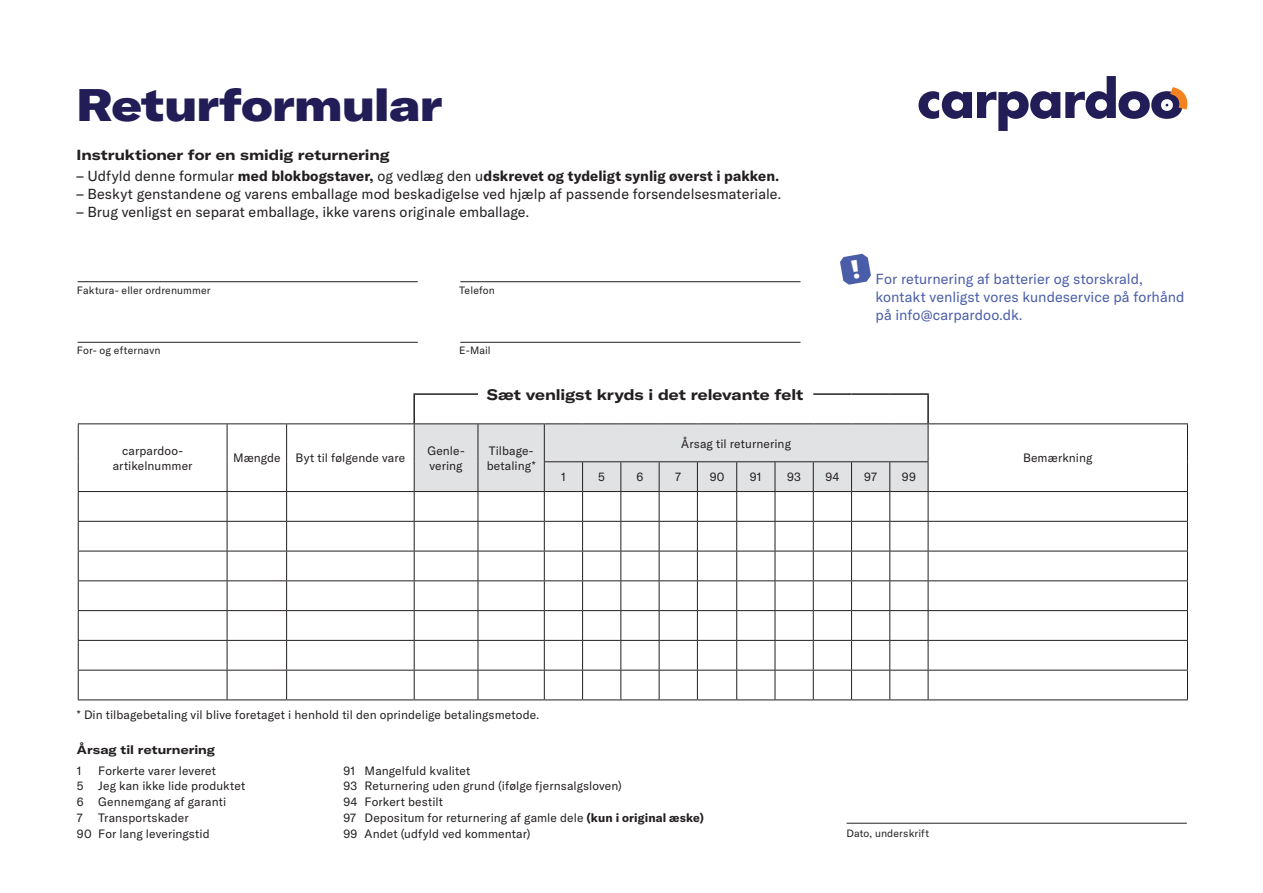
<style>
.page{position:relative;width:1263px;height:893px;background:#fff}
.page>*{position:absolute;margin:0;border:0;box-sizing:border-box;transform-origin:0 0}
.t1{font:45px "GT America Ext Bl";letter-spacing:-.01em;color:#231d57}
.t2{font:700 expanded 15px "GT America";letter-spacing:-.005em;color:#231f20}
.t3{font:14.4px "GT America";color:#231f20}
.t4{font:14.4px/18px "GT America";color:#4a5da9}
.t5{font:700 14.4px "GT America";letter-spacing:.005em;color:#231f20}
.t6{font:700 expanded 14.4px "GT America";color:#231f20}
.t7{font:12px/15.8px "GT America";letter-spacing:.01em;color:#231f20}
.t8{font:700 expanded 12px "GT America";letter-spacing:.005em;color:#231f20}
.t9{font:10.5px "GT America";letter-spacing:.015em;color:#231f20}
.s1{font-weight:400}
.s2{font-weight:700}
</style>
<div class="page">
<svg style="left:918px;top:76px;width:269px;height:55px"></svg>
<hr style="left:78px;top:424px;width:1px;height:38px;background:#231f20">
<hr style="left:227px;top:424px;width:1px;height:38px;background:#231f20">
<hr style="left:286px;top:424px;width:1px;height:38px;background:#231f20">
<hr style="left:414px;top:423px;width:64px;height:1px;background:#231f20">
<hr style="left:478px;top:423px;width:66px;height:1px;background:#231f20">
<hr style="left:544px;top:423px;width:39px;height:1px;background:#231f20">
<hr style="left:583px;top:423px;width:38px;height:1px;background:#231f20">
<hr style="left:621px;top:423px;width:38px;height:1px;background:#231f20">
<hr style="left:659px;top:423px;width:38px;height:1px;background:#231f20">
<hr style="left:697px;top:423px;width:40px;height:1px;background:#231f20">
<hr style="left:737px;top:423px;width:38px;height:1px;background:#231f20">
<hr style="left:775px;top:423px;width:38px;height:1px;background:#231f20">
<hr style="left:813px;top:423px;width:38px;height:1px;background:#231f20">
<hr style="left:851px;top:423px;width:39px;height:1px;background:#231f20">
<hr style="left:890px;top:423px;width:38px;height:1px;background:#231f20">
<hr style="left:1187px;top:424px;width:1px;height:38px;background:#231f20">
<hr style="left:78px;top:491px;width:149px;height:1px;background:#231f20">
<hr style="left:227px;top:491px;width:60px;height:1px;background:#231f20">
<hr style="left:287px;top:491px;width:127px;height:1px;background:#231f20">
<hr style="left:928px;top:491px;width:260px;height:1px;background:#231f20">
<hr style="left:78px;top:521px;width:149px;height:1px;background:#231f20">
<hr style="left:227px;top:521px;width:60px;height:1px;background:#231f20">
<hr style="left:287px;top:521px;width:127px;height:1px;background:#231f20">
<hr style="left:928px;top:521px;width:260px;height:1px;background:#231f20">
<hr style="left:78px;top:551px;width:149px;height:1px;background:#231f20">
<hr style="left:227px;top:551px;width:60px;height:1px;background:#231f20">
<hr style="left:287px;top:551px;width:127px;height:1px;background:#231f20">
<hr style="left:928px;top:551px;width:260px;height:1px;background:#231f20">
<hr style="left:78px;top:580px;width:149px;height:1px;background:#231f20">
<hr style="left:227px;top:580px;width:60px;height:1px;background:#231f20">
<hr style="left:287px;top:580px;width:127px;height:1px;background:#231f20">
<hr style="left:928px;top:580px;width:260px;height:1px;background:#231f20">
<hr style="left:78px;top:610px;width:149px;height:1px;background:#231f20">
<hr style="left:227px;top:610px;width:60px;height:1px;background:#231f20">
<hr style="left:287px;top:610px;width:127px;height:1px;background:#231f20">
<hr style="left:928px;top:610px;width:260px;height:1px;background:#231f20">
<hr style="left:78px;top:640px;width:149px;height:1px;background:#231f20">
<hr style="left:227px;top:640px;width:60px;height:1px;background:#231f20">
<hr style="left:287px;top:640px;width:127px;height:1px;background:#231f20">
<hr style="left:928px;top:640px;width:260px;height:1px;background:#231f20">
<hr style="left:78px;top:670px;width:149px;height:1px;background:#231f20">
<svg style="left:78px;top:462px;width:1px;height:237px"></svg>
<hr style="left:227px;top:670px;width:60px;height:1px;background:#231f20">
<svg style="left:227px;top:462px;width:1px;height:237px"></svg>
<hr style="left:287px;top:670px;width:127px;height:1px;background:#231f20">
<svg style="left:286px;top:462px;width:1px;height:237px"></svg>
<hr style="left:928px;top:670px;width:260px;height:1px;background:#231f20">
<svg style="left:414px;top:424px;width:515px;height:275px"></svg>
<svg style="left:1187px;top:462px;width:1px;height:237px"></svg>
<hr style="left:78px;top:699px;width:149px;height:1px;background:#231f20">
<hr style="left:227px;top:699px;width:60px;height:1px;background:#231f20">
<hr style="left:287px;top:699px;width:127px;height:1px;background:#231f20">
<hr style="left:414px;top:699px;width:64px;height:1px;background:#231f20">
<hr style="left:478px;top:699px;width:66px;height:1px;background:#231f20">
<hr style="left:544px;top:699px;width:39px;height:1px;background:#231f20">
<hr style="left:583px;top:699px;width:38px;height:1px;background:#231f20">
<hr style="left:621px;top:699px;width:38px;height:1px;background:#231f20">
<hr style="left:659px;top:699px;width:38px;height:1px;background:#231f20">
<hr style="left:697px;top:699px;width:40px;height:1px;background:#231f20">
<hr style="left:737px;top:699px;width:38px;height:1px;background:#231f20">
<hr style="left:775px;top:699px;width:38px;height:1px;background:#231f20">
<hr style="left:813px;top:699px;width:38px;height:1px;background:#231f20">
<hr style="left:851px;top:699px;width:39px;height:1px;background:#231f20">
<hr style="left:890px;top:699px;width:38px;height:1px;background:#231f20">
<hr style="left:928px;top:699px;width:260px;height:1px;background:#231f20">
<hr style="left:78px;top:423px;width:149px;height:1px;background:#231f20">
<hr style="left:227px;top:423px;width:60px;height:1px;background:#231f20">
<hr style="left:287px;top:423px;width:127px;height:1px;background:#231f20">
<hr style="left:928px;top:423px;width:260px;height:1px;background:#231f20">
<hr style="left:413px;top:393px;width:65px;height:2px;background:#231f20">
<hr style="left:413px;top:395px;width:2px;height:28px;background:#231f20">
<hr style="left:851px;top:393px;width:39px;height:2px;background:#231f20">
<hr style="left:890px;top:393px;width:39px;height:2px;background:#231f20">
<hr style="left:927px;top:395px;width:2px;height:28px;background:#231f20">
<hr style="left:813px;top:393px;width:38px;height:2px;background:#231f20">
<hr style="left:78px;top:281px;width:340px;height:1px;background:#231f20">
<hr style="left:460px;top:281px;width:340px;height:1px;background:#231f20">
<hr style="left:78px;top:342px;width:340px;height:1px;background:#231f20">
<hr style="left:460px;top:342px;width:340px;height:1px;background:#231f20">
<hr style="left:847px;top:823px;width:340px;height:1px;background:#231f20">
<svg style="left:840px;top:254px;width:31px;height:31px"></svg>
<h1 class="t1" style="left:77px;top:77px;width:367px">Returformular</h1>
<p class="t6" style="left:77px;top:146px;width:314px">Instruktioner for en smidig returnering</p>
<p class="t5" style="left:77px;top:167px;width:704px"><span class="s1">– Udfyld denne formular</span> med blokbogstaver, <span class="s1">og vedlæg den u</span>dskrevet og tydeligt synlig øverst i pakken.</p>
<p class="t3" style="left:77px;top:186px;width:706px">– Beskyt genstandene og varens emballage mod beskadigelse ved hjælp af passende forsendelsesmateriale.</p>
<p class="t3" style="left:77px;top:204px;width:454px">– Brug venligst en separat emballage, ikke varens originale emballage.</p>
<p class="t9" style="left:77px;top:284px;width:135px">Faktura- eller ordrenummer</p>
<p class="t9" style="left:77px;top:344px;width:85px">For- og efternavn</p>
<p class="t9" style="left:459px;top:284px;width:37px">Telefon</p>
<p class="t9" style="left:459px;top:344px;width:33px">E-Mail</p>
<p class="t2" style="left:487px;top:386px;width:318px">Sæt venligst kryds i det relevante felt</p>
<p class="t4" style="left:876px;top:269px;width:310px">For returnering af batterier og storskrald, kontakt venligst vores kundeservice på forhånd på info@carpardoo.dk.</p>
<p class="t7" style="left:113px;top:443px;width:81px;line-height:15px;text-align:center">carpardoo&shy;artikelnummer</p>
<p class="t7" style="left:233px;top:450px;width:49px">Mængde</p>
<p class="t7" style="left:296px;top:450px;width:111px">Byt til følgende vare</p>
<p class="t7" style="left:427px;top:443px;width:39px;line-height:15px">Genle&shy;vering</p>
<p class="t7" style="left:487px;top:443px;width:50px;line-height:15px">Tilbage&shy;betaling*</p>
<p class="t7" style="left:681px;top:435px;width:111px">Årsag til returnering</p>
<p class="t7" style="left:561px;top:469px;width:6px">1</p>
<p class="t7" style="left:598px;top:469px;width:8px">5</p>
<p class="t7" style="left:636px;top:469px;width:8px">6</p>
<p class="t7" style="left:675px;top:469px;width:7px">7</p>
<p class="t7" style="left:710px;top:469px;width:16px">90</p>
<p class="t7" style="left:750px;top:469px;width:13px">91</p>
<p class="t7" style="left:787px;top:469px;width:15px">93</p>
<p class="t7" style="left:825px;top:469px;width:16px">94</p>
<p class="t7" style="left:864px;top:469px;width:14px">97</p>
<p class="t7" style="left:902px;top:469px;width:15px">99</p>
<p class="t7" style="left:77px;top:706px;width:464px">* Din tilbagebetaling vil blive foretaget i henhold til den oprindelige betalingsmetode.</p>
<p class="t8" style="left:77px;top:742px;width:140px">Årsag til returnering</p>
<p class="t7" style="left:77px;top:762px;width:170px;text-indent:21px">Forkerte varer leveret<br>5 Jeg kan ikke lide produktet<br>6 Gennemgang af garanti<br>7</p>
<p class="t7" style="left:77px;top:762px;width:6px">1</p>
<p class="t7" style="left:77px;top:810px;width:134px;text-align:center">Transportskader<br>90 For lang leveringstid</p>
<p class="t7" style="left:343px;top:762px;width:362px">91 Mangelfuld kvalitet<br>93 Returnering uden grund (ifølge fjernsalgsloven)<br>94 Forkert bestilt<br>97 Depositum for returnering af gamle dele <span class="s2">(kun i original æske)<br></span>99 Andet (udfyld ved kommentar)</p>
<p class="t9" style="left:846px;top:827px;width:84px">Dato, underskrift</p>
<p class="t7" style="left:1023px;top:450px;width:71px">Bemærkning</p>
</div>
